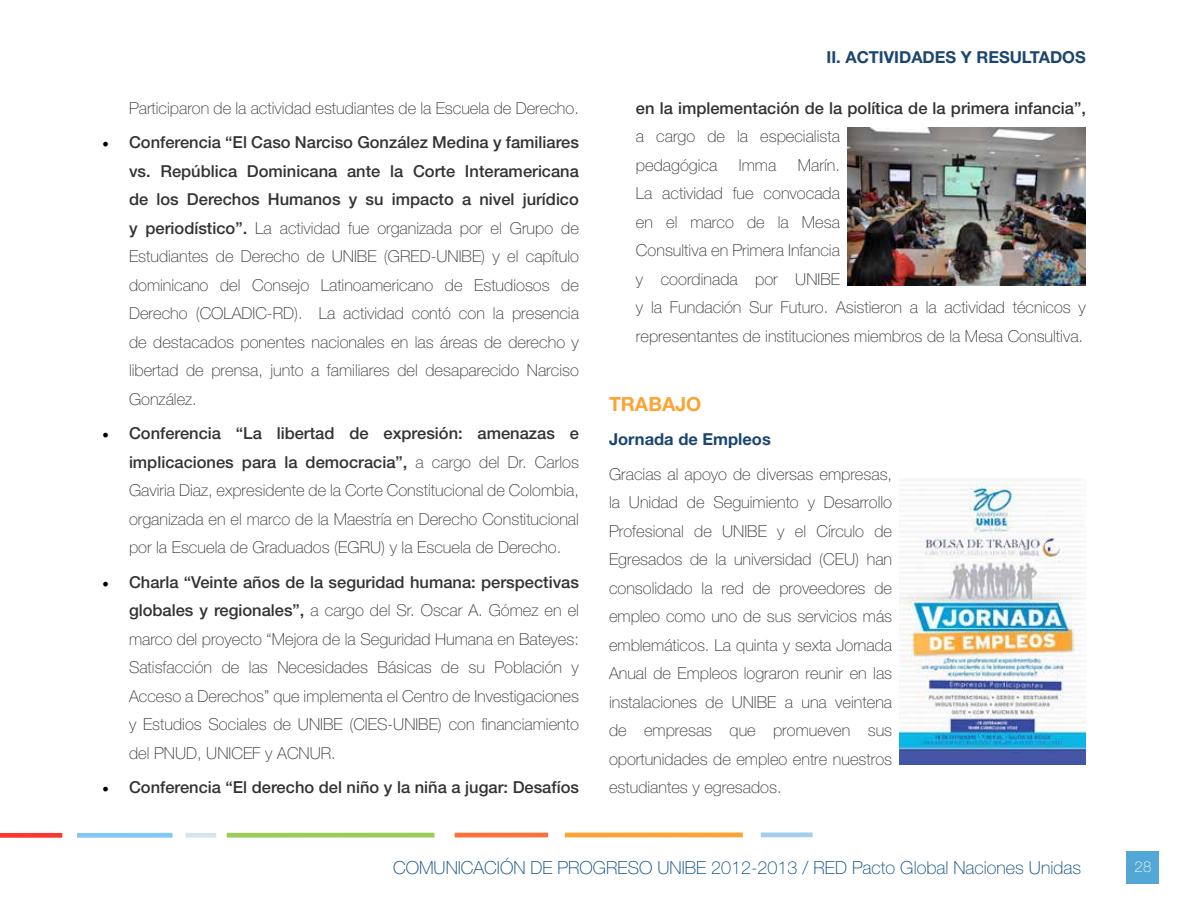
<style>
.page{position:relative;width:1188px;height:918px;background:#fff}
.page>*{position:absolute;margin:0;border:0;box-sizing:border-box;transform-origin:0 0}
.t1{font:700 19.5px "Helvetica Neue LT Std";color:#fba434}
.t2{font:100 18px "Helvetica Neue LT Std";color:#004680}
.t3{font:100 16.5px/28.5px "Helvetica Neue LT Std";color:#333;text-align:justify}
.t4{font:500 16.5px/28.5px "Helvetica Neue LT Std";color:#333;text-align:justify}
.t5{font:700 16.5px "Helvetica Neue LT Std";color:#1b466f}
.t6{font:100 15px "Helvetica Neue LT Std";color:#fff}
.s1{font-family:"Minion Pro";font-weight:400;font-size:18px;color:#000}
.s2{font-weight:100}
.s3{font-weight:500}
</style>
<div class="page">
<hr style="left:565px;top:833px;width:178px;height:4px;background:#fba434">
<hr style="left:761px;top:833px;width:52px;height:4px;background:#a2cfee">
<div style="left:77px;top:833px;width:95px;height:5px;background:#83c8f4"></div>
<hr style="left:455px;top:833px;width:93px;height:4px;background:#f9723a">
<div style="left:0;top:833px;width:62px;height:5px;background:#f83830"></div>
<div style="left:227px;top:833px;width:207px;height:5px;background:#98cd58"></div>
<div style="left:186px;top:833px;width:30px;height:5px;background:#d7e4ee"></div>
<div style="left:1126px;top:851px;width:34px;height:33px;background:#52a7d6"></div>
<img style="left:848px;top:128px;width:238px;height:158px">
<img style="left:900px;top:477px;width:186px;height:288px">
<p class="t3" style="left:129px;top:94px;width:451px">Participaron de la actividad estudiantes de la Escuela de Derecho.</p>
<p class="t4" style="left:129px;top:128px;width:452px;text-indent:-27px"><span class="s1">•</span> Conferencia “El Caso Narciso González Medina y familiares vs. República Dominicana ante la Corte Interamericana de los Derechos Humanos y su impacto a nivel jurídico y periodístico”. <span class="s2">La actividad fue organizada por el Grupo de Estudiantes de Derecho de UN IBE (GRED-UN IBE) y el capítulo dominicano del Consejo Latinoamericano de Estudiosos de Derecho (COLA</span></p>
<p class="t3" style="left:129px;top:299px;width:452px;text-indent:113px">DIC-RD). La actividad contó con la presencia de destacados ponentes nacionales en las áreas de derecho y libertad de prensa, junto a familiares del desaparecido Narciso González.</p>
<p class="t3" style="left:129px;top:419px;width:452px;text-indent:-27px"><span class="s1">•</span> <span class="s3">Conferencia “La libertad de expresión: amenazas e implicaciones para la democracia”,</span> a cargo del Dr. Carlos Gaviria Diaz, expresidente de la Corte Constitucional de Colombia, organizada en el marco de la Maestría en Derecho Constitucional por la Escuela de Graduados (EGRU) y la Escuela de Derecho.</p>
<p class="t3" style="left:129px;top:568px;width:452px;text-indent:-27px"><span class="s1">•</span> <span class="s3">Charla “Veinte años de la seguridad humana: perspectivas globales y regionales”,</span> a cargo del Sr. Oscar A. Gómez en el marco del proyecto “Mejora de la Seguridad Humana en Bateyes:<br>Satisfacción de las Necesidades Básicas de su Población y Acceso a Derechos” que implementa el Centro de Investigaciones y Estudios Sociales de UN IBE (CIES-UN IBE) con financiamiento del PNU</p>
<p class="t3" style="left:186px;top:739px;width:103px">D, UNICEF y ACNUR</p>
<p class="t3" style="left:331px;top:739px;width:6px">.</p>
<p class="t4" style="left:102px;top:773px;width:479px"><span class="s1">•</span> Conferencia “El derecho del niño y la niña a jugar: Desafíos</p>
<p class="t5" style="left:826px;top:47px;width:261px">II. ACTIVIDADES Y RESULTADOS</p>
<p class="t4" style="left:636px;top:93px;width:451px">en la implementación de la política de la primera infancia”,</p>
<p class="t3" style="left:636px;top:122px;width:206px">a cargo de la especialista pedagógica</p>
<p class="t3" style="left:636px;top:151px;width:452px;text-align:left;text-indent:162px">Marín.<br>La actividad fue convocada<br>en el marco de la Mesa<br>Consultiva en Primera Infancia<br>y coordinada por UN IBE<br>y la Fundación Sur Futuro. Asistieron a la actividad técnicos y representantes de instituciones miembros de la Mesa Consultiva.</p>
<p class="t3" style="left:739px;top:151px;width:39px">Imma</p>
<p class="t1" style="left:609px;top:392px;width:94px">TRABAJO</p>
<p class="t5" style="left:609px;top:429px;width:163px">Jornada de Empleos</p>
<p class="t3" style="left:609px;top:460px;width:285px">Gracias al apoyo de diversas empresas, la Unidad de Seguimiento y Desarrollo Profesional de UN IBE</p>
<p class="t3" style="left:609px;top:517px;width:285px;text-indent:168px">y el Círculo de<br>Egresados de la universidad (CEU</p>
<p class="t3" style="left:609px;top:545px;width:285px;text-indent:246px">) han consolidado la red de proveedores de empleo como uno de sus servicios más emblemáticos. La quinta y sexta Jornada Anual de Empleos lograron reunir en las instalaciones de UN IBE a una veintena de empresas que promueven sus oportunidades de empleo entre nuestros estudiantes y egresados.</p>
<p class="t2" style="left:393px;top:857px;width:690px">COMUNICACIÓN DE PROGRESO UNIBE 2012-2013 / RED Pacto Global Naciones Unidas</p>
<p class="t6" style="left:1135px;top:858px;width:18px">28</p>
</div>
